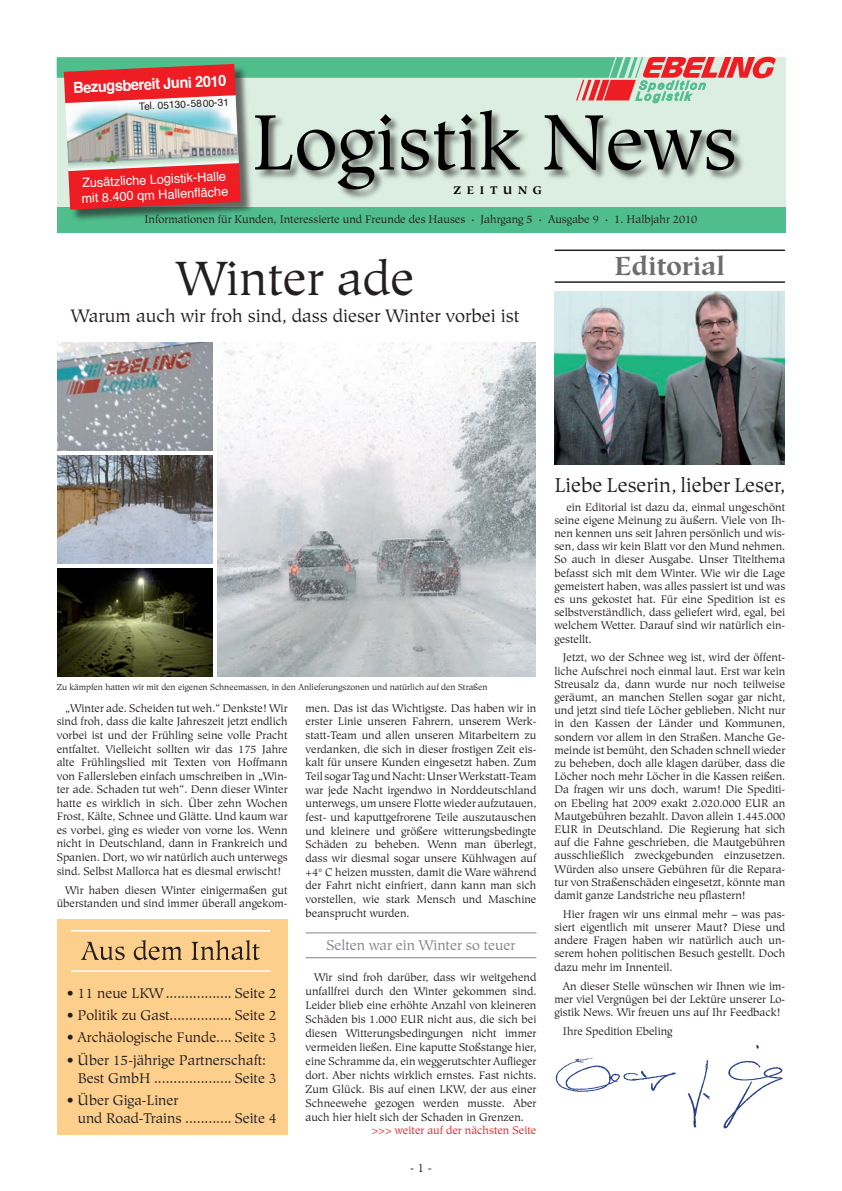
<style>
.page{position:relative;width:842px;height:1191px;background:#fff}
.page>*{position:absolute;margin:0;border:0;box-sizing:border-box;transform-origin:0 0}
.t1{font:48px "Hiroshige";color:#231f20}
.t2{font:700 26px "Hiroshige";color:#6c6d70}
.t3{font:20px "Hiroshige";color:#231f20}
.t4{font:18px "Hiroshige";color:#231f20}
.t5{font:700 15.2px "Helvetica";color:#fff;scale:.96 1}
.t6{font:14px/18px "Hiroshige";color:#231f20}
.t7{font:14px "Hiroshige";color:#808285}
.t8{font:12.7px/15.3px "Helvetica";color:#fff}
.t9{font:12px "Hiroshige";color:#231f20}
.t10{font:11px/13.2px "Hiroshige";color:#231f20;text-align:justify}
.t11{font:11px "Hiroshige";color:#ee1d23}
.t12{font:700 11px "Hiroshige";letter-spacing:.52em;color:#000}
.t13{font:10.2px "Helvetica";color:#231f20}
.t14{font:8.6px "Hiroshige";color:#231f20}
</style>
<div class="page">
<hr style="left:306px;top:932px;width:230px;height:1px;background:#808285">
<hr style="left:306px;top:957px;width:230px;height:1px;background:#808285">
<div style="left:57px;top:57px;width:728px;height:168px;background:#dceee2"></div>
<div style="left:57px;top:207px;width:728px;height:26px;background:#4fbd8c"></div>
<div style="left:255px;top:110px;width:491px;height:92px;background:#231f20;opacity:.65"></div>
<svg style="left:255px;top:114px;width:139px;height:75px"></svg>
<svg style="left:401px;top:110px;width:119px;height:60px"></svg>
<svg style="left:544px;top:115px;width:190px;height:55px"></svg>
<hr style="left:555px;top:249px;width:229px;height:2px;background:#231f20">
<hr style="left:555px;top:281px;width:229px;height:2px;background:#231f20">
<img style="left:555px;top:291px;width:230px;height:173px">
<img style="left:555px;top:1058px;width:121px;height:34px">
<img style="left:687px;top:1045px;width:96px;height:83px">
<div style="left:57px;top:918px;width:231px;height:216px;background:#fdcf8c"></div>
<hr style="left:71px;top:930px;width:199px;height:1px;background:#fff">
<hr style="left:71px;top:970px;width:199px;height:1px;background:#fff">
<svg style="left:81px;top:940px;width:179px;height:20px"></svg>
<img style="left:218px;top:342px;width:318px;height:335px">
<img style="left:57px;top:568px;width:156px;height:109px">
<img style="left:57px;top:342px;width:156px;height:108px">
<img style="left:57px;top:455px;width:156px;height:108px">
<div style="left:64px;top:65px;width:190px;height:158px;background:#231f20;opacity:.65"></div>
<svg style="left:68px;top:163px;width:173px;height:47px;background:#db262a"></svg>
<svg style="left:57px;top:57px;width:719px;height:46px"></svg>
<img style="left:65px;top:95px;width:174px;height:76px">
<h3 class="t5" style="left:72px;top:76px;width:161px;rotate:-3deg">Bezugsbereit Juni 2010</h3>
<p class="t13" style="left:139px;top:99px;width:91px;rotate:-3deg">Tel. 05130-5800-31</p>
<p class="t8" style="left:80px;top:176px;width:148px;rotate:-3deg">Zusätzliche Logistik-Halle mit 8.400 qm Hallenfl äche</p>
<p class="t12" style="left:453px;top:183px;width:90px">ZEITUNG</p>
<p class="t10" style="left:145px;top:213px;width:554px">Informationen für Kunden, Interessierte und Freunde des Hauses · Jahrgang 5 · Ausgabe 9 · 1. Halbjahr 2010</p>
<h1 class="t1" style="left:176px;top:250px;width:240px">Winter ade</h1>
<h3 class="t4" style="left:71px;top:305px;width:450px">Warum auch wir froh sind, dass dieser Winter vorbei ist</h3>
<h2 class="t2" style="left:614px;top:250px;width:112px">Editorial</h2>
<p class="t14" style="left:57px;top:682px;width:432px">Zu kämpfen hatten wir mit den eigenen Schneemassen, in den Anlieferungszonen und natürlich auf den Straßen</p>
<p class="t10" style="left:57px;top:701px;width:232px;line-height:13.6px;text-indent:9px">„Winter ade. Scheiden tut weh.“ Denkste! Wir sind froh, dass die kalte Jahreszeit jetzt endlich vorbei ist und der Frühling seine volle Pracht entfaltet. Vielleicht sollten wir das 175 Jahre alte Frühlingslied mit Texten von Hoffmann von Fallersleben einfach umschreiben in „Win&shy;ter ade. Schaden tut weh“. Denn dieser Winter hatte es wirklich in sich. Über zehn Wochen Frost, Kälte, Schnee und Glätte. Und kaum war es vorbei, ging es wieder von vorne los. Wenn nicht in Deutschland, dann in Frankreich und Spanien. Dort, wo wir natürlich auch unterwegs sind. Selbst Mallorca hat es diesmal erwischt!</p>
<p class="t10" style="left:57px;top:883px;width:232px;line-height:13.6px;text-align:right">Wir haben diesen Winter einigermaßen gut überstanden und sind immer überall angekom-</p>
<p class="t6" style="left:67px;top:984px;width:212px">• 11 neue LKW................. Seite 2</p>
<p class="t6" style="left:67px;top:1006px;width:212px">• Politik zu Gast................ Seite 2</p>
<p class="t6" style="left:67px;top:1028px;width:212px">• Archäologische Funde.... Seite 3</p>
<p class="t6" style="left:78px;top:1050px;width:201px;text-indent:-11px">• Über 15-jährige Partnerschaft:<br>Best GmbH .................... Seite 3</p>
<p class="t6" style="left:78px;top:1091px;width:201px;text-indent:-11px">• Über Giga-Liner<br>und Road-Trains ............ Seite 4</p>
<p class="t10" style="left:306px;top:701px;width:232px;line-height:13.7px">men. Das ist das Wichtigste. Das haben wir in erster Linie unseren Fahrern, unserem Werk&shy;statt-Team und allen unseren Mitarbeitern zu verdanken, die sich in dieser frostigen Zeit eis&shy;kalt für unsere Kunden eingesetzt haben. Zum Teil sogar Tag und Nacht: Unser Werkstatt-Team war jede Nacht irgendwo in Norddeutschland unterwegs, um unsere Flotte wieder aufzutauen, fest- und kaputtgefrorene Teile auszutauschen und kleinere und größere witterungsbedingte Schäden zu beheben. Wenn man überlegt, dass wir diesmal sogar unsere Kühlwagen auf +4° C heizen mussten, damit die Ware während der Fahrt nicht einfriert, dann kann man sich vorstellen, wie stark Mensch und Maschine beansprucht wurden.</p>
<p class="t7" style="left:327px;top:937px;width:190px">Selten war ein Winter so teuer</p>
<p class="t10" style="left:306px;top:970px;width:232px;line-height:13.9px;text-indent:9px">Wir sind froh darüber, dass wir weitgehend unfallfrei durch den Winter gekommen sind.<br>Leider blieb eine erhöhte Anzahl von kleineren Schäden bis 1.000 EUR nicht aus, die sich bei diesen Witterungsbedingungen nicht immer vermeiden ließen. Eine kaputte Stoßstange hier, eine Schramme da, ein weggerutschter Auflieger dort. Aber nichts wirklich ernstes. Fast nichts.<br>Zum Glück. Bis auf einen LKW, der aus einer Schneewehe gezogen werden musste. Aber auch hier hielt sich der Schaden in Grenzen.</p>
<p class="t11" style="left:372px;top:1124px;width:166px">&gt;&gt;&gt; weiter auf der nächsten Seite</p>
<p class="t9" style="left:410px;top:1160px;width:23px">- -</p>
<h3 class="t3" style="left:554px;top:473px;width:232px">Liebe Leserin, lieber Leser,</h3>
<p class="t10" style="left:554px;top:500px;width:232px;text-indent:12px">ein Editorial ist dazu da, einmal ungeschönt seine eigene Meinung zu äußern. Viele von Ih&shy;nen kennen uns seit Jahren persönlich und wis&shy;sen, dass wir kein Blatt vor den Mund nehmen.<br>So auch in dieser Ausgabe. Unser Titelthema befasst sich mit dem Winter. Wie wir die Lage gemeistert haben, was alles passiert ist und was es uns gekostet hat. Für eine Spedition ist es selbstverständlich, dass geliefert wird, egal, bei welchem Wetter. Darauf sind wir natürlich ein&shy;gestellt.</p>
<p class="t10" style="left:554px;top:651px;width:232px;text-indent:9px">Jetzt, wo der Schnee weg ist, wird der öffent&shy;liche Aufschrei noch einmal laut. Erst war kein Streusalz da, dann wurde nur noch teilweise geräumt, an manchen Stellen sogar gar nicht, und jetzt sind tiefe Löcher geblieben. Nicht nur in den Kassen der Länder und Kommunen, sondern vor allem in den Straßen. Manche Ge&shy;meinde ist bemüht, den Schaden schnell wieder zu beheben, doch alle klagen darüber, dass die Löcher noch mehr Löcher in die Kassen reißen.<br>Da fragen wir uns doch, warum! Die Spediti&shy;on Ebeling hat 2009 exakt 2.020.000 EUR an Mautgebühren bezahlt. Davon allein 1.445.000<br>EUR in Deutschland. Die Regierung hat sich auf die Fahne geschrieben, die Mautgebühren ausschließlich zweckgebunden einzusetzen.<br>Würden also unsere Gebühren für die Repara&shy;tur von Straßenschäden eingesetzt, könnte man damit ganze Landstriche neu pflastern!</p>
<p class="t10" style="left:554px;top:907px;width:232px;text-indent:9px">Hier fragen wir uns einmal mehr – was pas&shy;siert eigentlich mit unserer Maut? Diese und andere Fragen haben wir natürlich auch un&shy;serem hohen politischen Besuch gestellt. Doch dazu mehr im Innenteil.</p>
<p class="t10" style="left:554px;top:979px;width:232px;text-indent:9px">An dieser Stelle wünschen wir Ihnen wie im&shy;mer viel Vergnügen bei der Lektüre unserer Lo&shy;gistik News. Wir freuen uns auf Ihr Feedback!</p>
<p class="t10" style="left:563px;top:1024px;width:111px">Ihre Spedition Ebeling</p>
</div>
